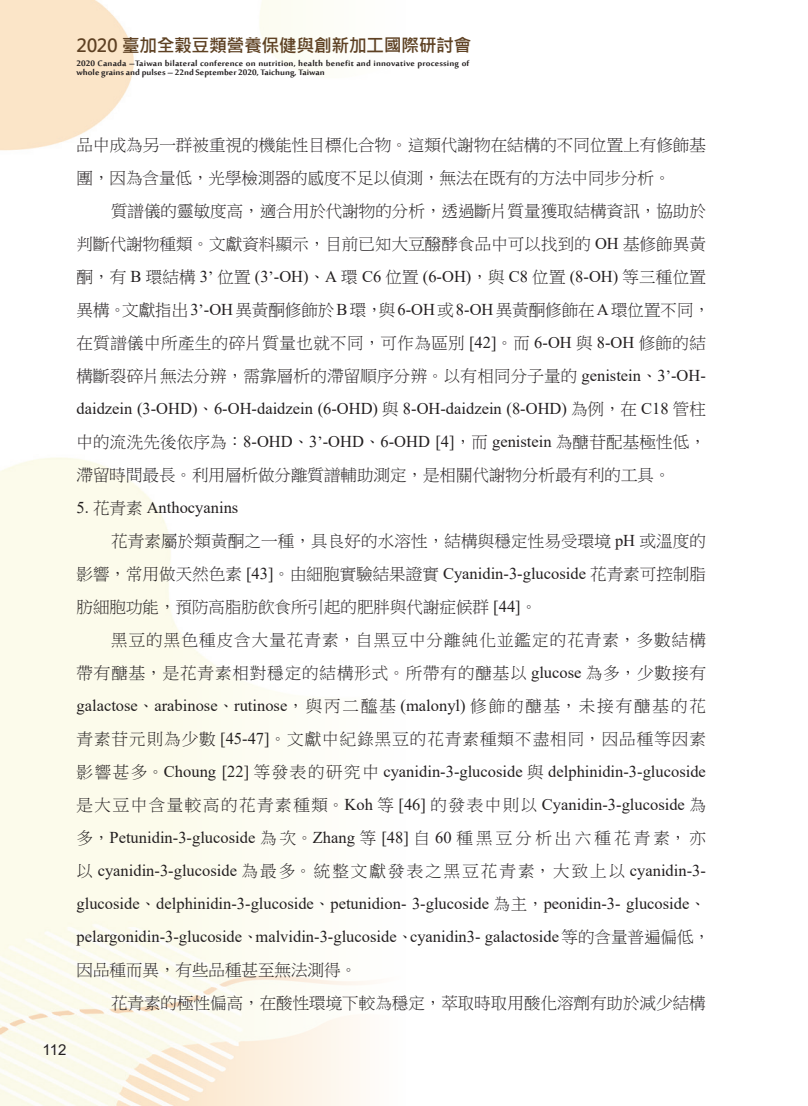
<style>
.page{position:relative;width:808px;height:1106px;background:#fff}
.page>*{position:absolute;margin:0;border:0;box-sizing:border-box;transform-origin:0 0}
.t1{font:700 18px "Microsoft Jheng Hei";letter-spacing:-.03em;color:#5e4123}
.t2{font:16.5px/33px "Times New Roman";color:#231f20}
.t3{font:16.5px/33px "P Ming Li U";letter-spacing:.005em;color:#231f20}
.t4{font:16.5px/33px "P Ming Li U";letter-spacing:.065em;color:#231f20;text-align:right}
.t5{font:16.5px "P Ming Li U";letter-spacing:.06em;color:#231f20}
.t6{font:15px "Arial";color:#231f20}
.t7{font:700 10.8px/9px "Sakkal Majalla";letter-spacing:.01em;color:#231f20;scale:1.06 1}
.s1{font-family:"Times New Roman"}
.s2{font-family:"P Ming Li U"}
.s3{font-size:15.75px}
.s4{font-family:"Times New Roman";font-size:15.75px}
</style>
<div class="page">
<img style="left:0;top:0;width:374px;height:1106px">
<p class="t1" style="left:77px;top:34px;width:396px">2020 臺加全穀豆類營養保健與創新加工國際研討會</p>
<p class="t7" style="left:77px;top:59px;width:372px">2020 Canada –Taiwan bilateral conference on nutrition, health benefit and innovative processing of whole grains and pulses – 22nd September 2020, Taichung, Taiwan</p>
<p class="t3" style="left:77px;top:129px;width:631px">品中成為另一群被重視的機能性目標化合物。這類代謝物在結構的不同位置上有修飾基團，因為含量低，光學檢測器的感度不足以偵測，無法在既有的方法中同步分析。</p>
<p class="t3" style="left:77px;top:195px;width:631px;text-align:right">質譜儀的靈敏度高，適合用於代謝物的分析，透過斷片質量獲取結構資訊，協助於<br>判斷代謝物種類。文獻資料顯示，目前已知大豆醱酵食品中可以找到的 <span class="s1">OH</span> 基修飾異黃</p>
<p class="t2" style="left:77px;top:259px;width:631px"><span class="s2">酮，有</span> B <span class="s2">環結構</span> 3<span class="s3">’</span> <span class="s2">位置</span> (3<span class="s3">’</span>-OH)<span class="s2">、</span>A <span class="s2">環</span> C6 <span class="s2">位置</span> (6-OH)<span class="s2">，與</span> C8 <span class="s2">位置</span> (8-OH) <span class="s2">等三種位置</span></p>
<p class="t3" style="left:77px;top:294px;width:635px">異構。文獻指出<span class="s1">3</span><span class="s4">’</span><span class="s1">-OH</span>異黃酮修飾於<span class="s1">B</span>環，與<span class="s1">6-OH</span>或<span class="s1">8-OH</span>異黃酮修飾在<span class="s1">A</span>環位置不同，在質譜儀中所產生的碎片質量也就不同，可作為區別 <span class="s1">[42]</span>。而 <span class="s1">6-OH</span> 與 <span class="s1">8-OH</span> 修飾的結構斷裂碎片無法分辨，需靠層析的滯留順序分辨。以有相同分子量的 <span class="s1">genistein</span>、<span class="s1">3</span><span class="s4">’</span><span class="s1">-OH-</span></p>
<p class="t2" style="left:77px;top:391px;width:631px">daidzein (3-OHD)<span class="s2">、</span>6-OH-daidzein (6-OHD) <span class="s2">與</span> 8-OH-daidzein (8-OHD) <span class="s2">為例，在</span> C18 <span class="s2">管柱中的流洗先後依序為：</span>8-OHD<span class="s2">、</span>3<span class="s3">’</span>-OHD<span class="s2">、</span>6-OHD [4]<span class="s2">，而</span> genistein <span class="s2">為醣苷配基極性低，</span></p>
<p class="t3" style="left:77px;top:459px;width:595px">滯留時間最長。利用層析做分離質譜輔助測定，是相關代謝物分析最有利的工具。</p>
<p class="t2" style="left:77px;top:490px;width:163px">5. <span class="s2">花青素</span> Anthocyanins</p>
<p class="t3" style="left:77px;top:525px;width:631px;text-align:justify;text-indent:35px">花青素屬於類黃酮之一種，具良好的水溶性，結構與穩定性易受環境 <span class="s1">pH</span> 或溫度的影響，常用做天然色素 <span class="s1">[43]</span>。由細胞實驗結果證實 <span class="s1">Cyanidin-3-glucoside</span> 花青素可控制脂肪細胞功能，預防高脂肪飲食所引起的肥胖與代謝症候群 <span class="s1">[44]</span>。</p>
<p class="t4" style="left:77px;top:624px;width:631px">黑豆的黑色種皮含大量花青素，自黑豆中分離純化並鑑定的花青素，多數結構<br>帶有醣基，是花青素相對穩定的結構形式。所帶有的醣基以 <span class="s1">glucose</span> 為多，少數接有</p>
<p class="t2" style="left:77px;top:688px;width:631px">galactose<span class="s2">、</span>arabinose<span class="s2">、</span>rutinose<span class="s2">，與丙二醯基</span> (malonyl) <span class="s2">修飾的醣基，未接有醣基的花</span></p>
<p class="t5" style="left:77px;top:731px;width:631px">青素苷元則為少數 <span class="s1">[45-47]</span>。文獻中紀錄黑豆的花青素種類不盡相同，因品種等因素</p>
<p class="t2" style="left:77px;top:754px;width:635px"><span class="s2">影響甚多。</span>Choung [22] <span class="s2">等發表的研究中</span> cyanidin-3-glucoside <span class="s2">與</span> delphinidin-3-glucoside<span class="s2">是大豆中含量較高的花青素種類。</span>Koh <span class="s2">等</span> [46] <span class="s2">的發表中則以</span> Cyanidin-3-glucoside <span class="s2">為多，</span>Petunidin-3-glucoside <span class="s2">為次。</span>Zhang <span class="s2">等</span> [48] <span class="s2">自</span> 60 <span class="s2">種黑豆分析出六種花青素，亦以</span> cyanidin-3-glucoside <span class="s2">為最多。統整文獻發表之黑豆花青素，大致上以</span> cyanidin-3- glucoside<span class="s2">、</span>delphinidin-3-glucoside<span class="s2">、</span>petunidion- 3-glucoside <span class="s2">為主，</span>peonidin-3- glucoside<span class="s2">、</span>pelargonidin-3-glucoside<span class="s2">、</span>malvidin-3-glucoside<span class="s2">、</span>cyanidin3- galactoside<span class="s2">等的含量普遍偏低，</span></p>
<p class="t3" style="left:111px;top:954px;width:596px;text-indent:-35px">因品種而異，有些品種甚至無法測得。<br>花青素的極性偏高，在酸性環境下較為穩定，萃取時取用酸化溶劑有助於減少結構</p>
<p class="t6" style="left:43px;top:1039px;width:25px">112</p>
</div>
